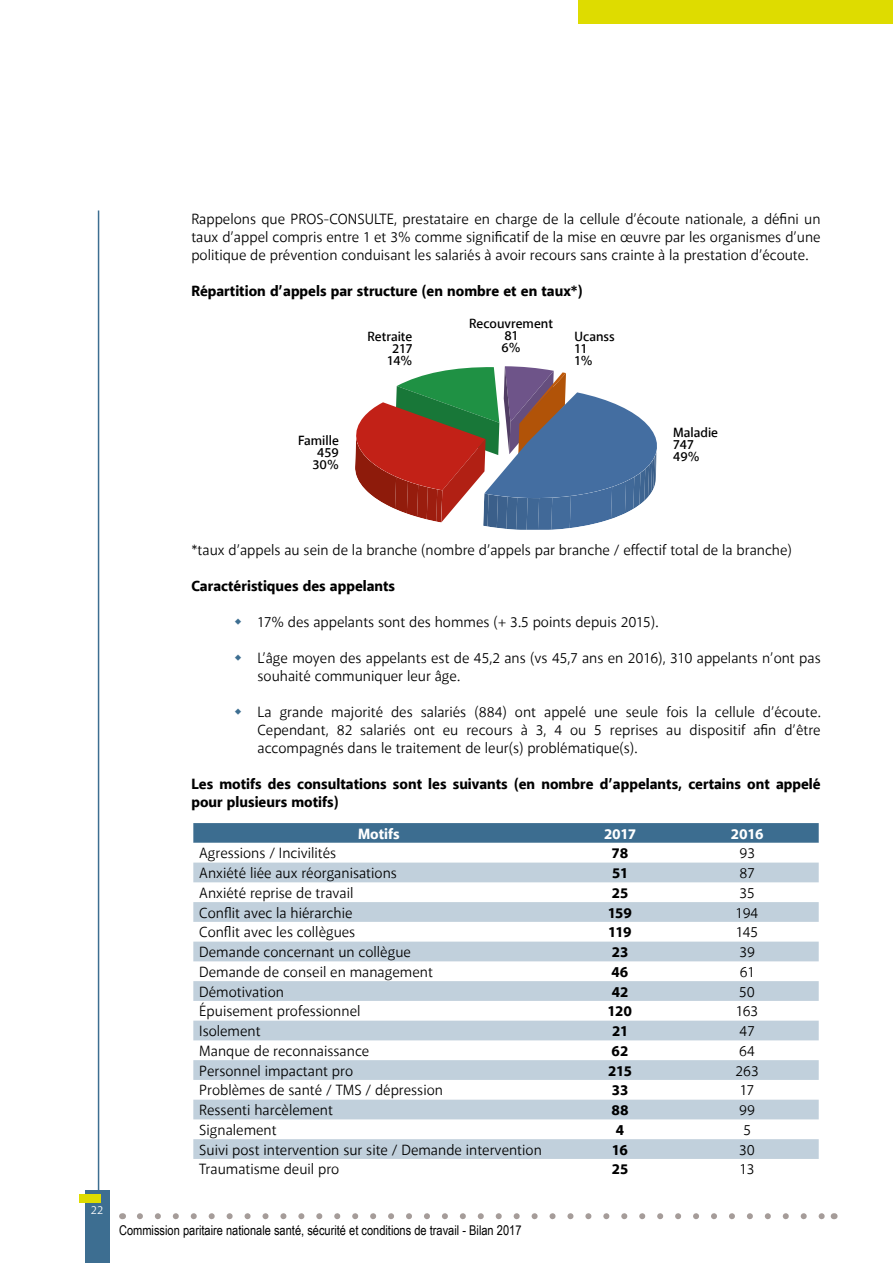
<style>
.page{position:relative;width:893px;height:1263px;background:#fff}
.page>*{position:absolute;margin:0;border:0;box-sizing:border-box;transform-origin:0 0}
.t1{font:15px/18px "Akagi";color:#000;text-align:justify}
.t2{font:800 15px/18px "Akagi";color:#000}
.t3{font:800 15px "Akagi";color:#fff}
.t4{font:13.5px "Arial Narrow";color:#000}
.t5{font:600 13.5px/12px "Akagi";color:#000;text-align:right}
.t6{font:12px "Akagi";color:#fff}
</style>
<div class="page">
<div style="left:578px;top:0;width:315px;height:23px;background:#dedc00"></div>
<hr style="left:98px;top:210px;width:1px;height:1053px;background:#3d6e91">
<div style="left:85px;top:1191px;width:24px;height:72px;background:#3d6e91"></div>
<div style="left:80px;top:1194px;width:21px;height:8px;background:#dedc00"></div>
<svg style="left:355px;top:366px;width:302px;height:164px"></svg>
<svg style="left:193px;top:823px;width:626px;height:20px;background:#3f6f92"></svg>
<svg style="left:193px;top:862px;width:626px;height:297px;fill:#c4d2dd"></svg>
<svg style="left:140px;top:1213px;width:685px;height:6px"></svg>
<p class="t1" style="left:191px;top:210px;width:631px">Rappelons que PROS-CONSULTE, prestataire en charge de la cellule d’écoute nationale, a défini un taux d’appel compris entre 1 et 3% comme significatif de la mise en œuvre par les organismes d’une politique de prévention conduisant les salariés à avoir recours sans crainte à la prestation d’écoute.</p>
<p class="t2" style="left:191px;top:282px;width:393px">Répartition d’appels par structure (en nombre et en taux*)</p>
<p class="t5" style="left:368px;top:330px;width:46px">Retraite<br>217<br>14%</p>
<p class="t5" style="left:469px;top:317px;width:85px;text-align:center">Recouvrement<br>81<br>6%</p>
<p class="t5" style="left:575px;top:330px;width:42px;text-align:left">Ucanss<br>11<br>1%</p>
<p class="t5" style="left:298px;top:435px;width:42px">Famille<br>459<br>30%</p>
<p class="t5" style="left:673px;top:427px;width:46px;text-align:left">Maladie<br>747<br>49%</p>
<p class="t6" style="left:91px;top:1203px;width:14px">22</p>
<p class="t1" style="left:191px;top:541px;width:602px">*taux d’appels au sein de la branche (nombre d’appels par branche / effectif total de la branche)</p>
<p class="t2" style="left:191px;top:577px;width:205px">Caractéristiques des appelants</p>
<p class="t1" style="left:258px;top:613px;width:402px">17% des appelants sont des hommes (+ 3.5 points depuis 2015).</p>
<p class="t1" style="left:258px;top:649px;width:565px">L’âge moyen des appelants est de 45,2 ans (vs 45,7 ans en 2016), 310 appelants n’ont pas souhaité communiquer leur âge.</p>
<p class="t1" style="left:258px;top:703px;width:565px">La grande majorité des salariés (884) ont appelé une seule fois la cellule d’écoute.<br>Cependant, 82 salariés ont eu recours à 3, 4 ou 5 reprises au dispositif afin d’être accompagnés dans le traitement de leur(s) problématique(s).</p>
<p class="t2" style="left:191px;top:775px;width:631px">Les motifs des consultations sont les suivants (en nombre d’appelants, certains ont appelé pour plusieurs motifs)</p>
<p class="t3" style="left:358px;top:824px;width:43px">Motifs</p>
<p class="t3" style="left:604px;top:824px;width:34px">2017</p>
<p class="t3" style="left:731px;top:824px;width:34px">2016</p>
<p class="t1" style="left:199px;top:844px;width:139px">Agressions / Incivilités</p>
<p class="t2" style="left:612px;top:845px;width:18px">78</p>
<p class="t1" style="left:739px;top:844px;width:17px">93</p>
<p class="t1" style="left:199px;top:864px;width:199px">Anxiété liée aux réorganisations</p>
<p class="t2" style="left:612px;top:864px;width:17px">51</p>
<p class="t1" style="left:739px;top:864px;width:17px">87</p>
<p class="t1" style="left:199px;top:884px;width:156px">Anxiété reprise de travail</p>
<p class="t2" style="left:612px;top:884px;width:18px">25</p>
<p class="t1" style="left:739px;top:884px;width:17px">35</p>
<p class="t1" style="left:199px;top:903px;width:155px">Conflit avec la hiérarchie</p>
<p class="t2" style="left:608px;top:904px;width:26px">159</p>
<p class="t1" style="left:736px;top:903px;width:24px">194</p>
<p class="t1" style="left:199px;top:923px;width:158px">Conflit avec les collègues</p>
<p class="t2" style="left:608px;top:924px;width:25px">119</p>
<p class="t1" style="left:736px;top:923px;width:24px">145</p>
<p class="t1" style="left:199px;top:943px;width:213px">Demande concernant un collègue</p>
<p class="t2" style="left:612px;top:943px;width:18px">23</p>
<p class="t1" style="left:739px;top:943px;width:17px">39</p>
<p class="t1" style="left:199px;top:963px;width:235px">Demande de conseil en management</p>
<p class="t2" style="left:612px;top:963px;width:18px">46</p>
<p class="t1" style="left:740px;top:963px;width:16px">61</p>
<p class="t1" style="left:199px;top:982px;width:86px">Démotivation</p>
<p class="t2" style="left:612px;top:983px;width:18px">42</p>
<p class="t1" style="left:739px;top:982px;width:17px">50</p>
<p class="t1" style="left:199px;top:1002px;width:163px">Épuisement professionnel</p>
<p class="t2" style="left:608px;top:1003px;width:26px">120</p>
<p class="t1" style="left:736px;top:1002px;width:24px">163</p>
<p class="t1" style="left:199px;top:1022px;width:63px">Isolement</p>
<p class="t2" style="left:612px;top:1022px;width:17px">21</p>
<p class="t1" style="left:740px;top:1022px;width:17px">47</p>
<p class="t1" style="left:199px;top:1042px;width:172px">Manque de reconnaissance</p>
<p class="t2" style="left:612px;top:1042px;width:18px">62</p>
<p class="t1" style="left:739px;top:1042px;width:17px">64</p>
<p class="t1" style="left:199px;top:1061px;width:155px">Personnel impactant pro</p>
<p class="t2" style="left:608px;top:1062px;width:25px">215</p>
<p class="t1" style="left:735px;top:1061px;width:25px">263</p>
<p class="t1" style="left:199px;top:1081px;width:245px">Problèmes de santé / TMS / dépression</p>
<p class="t2" style="left:612px;top:1082px;width:18px">33</p>
<p class="t1" style="left:740px;top:1081px;width:15px">17</p>
<p class="t1" style="left:199px;top:1101px;width:135px">Ressenti harcèlement</p>
<p class="t2" style="left:611px;top:1101px;width:19px">88</p>
<p class="t1" style="left:739px;top:1101px;width:17px">99</p>
<p class="t1" style="left:199px;top:1121px;width:79px">Signalement</p>
<p class="t2" style="left:616px;top:1121px;width:10px">4</p>
<p class="t1" style="left:743px;top:1121px;width:9px">5</p>
<p class="t1" style="left:199px;top:1140px;width:344px">Suivi post intervention sur site / Demande intervention</p>
<p class="t2" style="left:612px;top:1141px;width:17px">16</p>
<p class="t1" style="left:739px;top:1140px;width:17px">30</p>
<p class="t1" style="left:199px;top:1160px;width:142px">Traumatisme deuil pro</p>
<p class="t2" style="left:612px;top:1161px;width:18px">25</p>
<p class="t1" style="left:740px;top:1160px;width:16px">13</p>
<p class="t4" style="left:119px;top:1220px;width:404px">Commission paritaire nationale santé, sécurité et conditions de travail - Bilan 2017</p>
</div>
